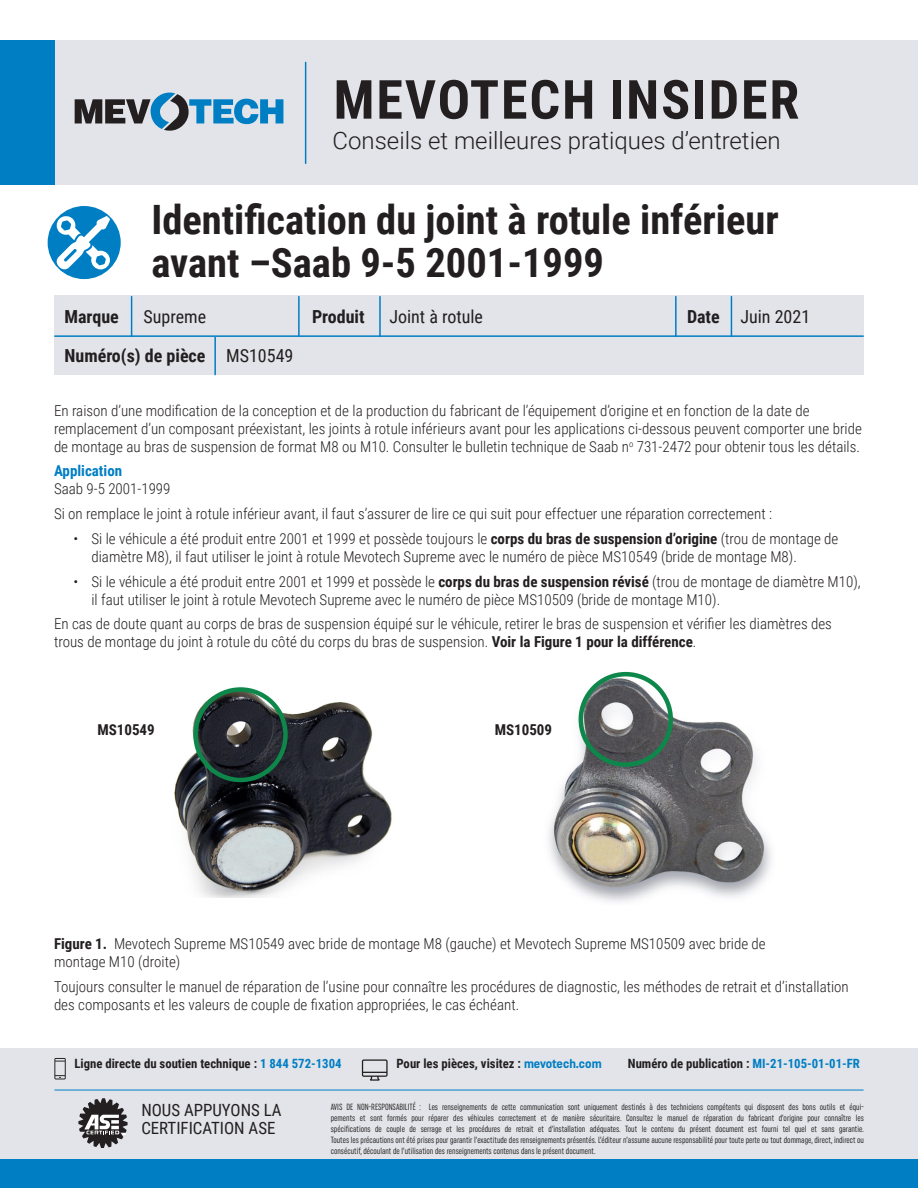
<style>
.page{position:relative;width:918px;height:1188px;background:#fff}
.page>*{position:absolute;margin:0;border:0;box-sizing:border-box;transform-origin:0 0}
.t1{font:700 54px "Roboto Condensed";letter-spacing:.035em;color:#231f20}
.t2{font:700 40.5px/43.5px "Roboto Condensed";color:#231f20}
.t3{font:300 24px "Roboto";color:#231f20}
.t4{font:700 18px "Roboto Condensed";color:#231f20}
.t5{font:18px "Roboto Condensed";color:#231f20}
.t6{font:16.8px "Roboto Condensed";color:#231f20}
.Basic_Body{font:300 15px/18px "Roboto Condensed";color:#231f20}
.Basic_Body-2{font:700 15px "Roboto Condensed";color:#231f20}
.t7{font:700 12.75px "Roboto Condensed";color:#231f20}
.t8{font:extra-condensed 9px/10.8px "Uniform";color:#231f20;text-align:justify}
.s1{font-weight:700}
.s2{font-weight:400}
.s3{font-weight:700;color:#007ec4}
.s4{color:#007ec4}
.s5{font-family:"Uniform Condensed";color:#007ec4}
</style>
<div class="page">
<div style="left:54px;top:296px;width:810px;height:79px;background:#e2e4e9"></div>
<hr style="left:298px;top:297px;width:2px;height:39px;background:#007ec4">
<hr style="left:675px;top:297px;width:2px;height:39px;background:#007ec4">
<hr style="left:379px;top:297px;width:2px;height:39px;background:#007ec4">
<hr style="left:731px;top:297px;width:1px;height:39px;background:#007ec4">
<hr style="left:131px;top:297px;width:1px;height:39px;background:#007ec4">
<hr style="left:55px;top:335px;width:808px;height:2px;background:#007ec4">
<hr style="left:214px;top:337px;width:2px;height:38px;background:#007ec4">
<div style="left:0;top:1049px;width:918px;height:139px;background:#e2e4e9"></div>
<div style="left:0;top:1160px;width:918px;height:28px;background:#007ec4"></div>
<svg style="left:78px;top:1098px;width:50px;height:50px"></svg>
<svg style="left:54px;top:1058px;width:12px;height:21px"></svg>
<svg style="left:362px;top:1059px;width:26px;height:22px"></svg>
<hr style="left:55px;top:1090px;width:808px;height:1px;background:#007ec4">
<div style="left:45px;top:40px;width:873px;height:145px;background:#e2e4e9"></div>
<div style="left:0;top:40px;width:54px;height:145px;background:#007ec4"></div>
<svg style="left:75px;top:93px;width:208px;height:38px"></svg>
<hr style="left:305px;top:62px;width:1px;height:101px;background:#007ec4">
<div style="left:48px;top:206px;width:73px;height:73px;background:#007ec4;border-radius:50%"></div>
<svg style="left:56px;top:215px;width:54px;height:54px"></svg>
<img style="left:174px;top:687px;width:218px;height:211px">
<img style="left:548px;top:671px;width:224px;height:231px">
<div style="left:579px;top:672px;width:94px;height:95px;border:4px solid #0e874a;border-radius:50%"></div>
<div style="left:193px;top:687px;width:95px;height:95px;border:4px solid #0e874a;border-radius:50%"></div>
<p class="t1" style="left:334px;top:62px;width:467px">MEVOTECH INSIDER</p>
<p class="t3" style="left:333px;top:123px;width:450px">Conseils et meilleures pratiques d’entretien</p>
<p class="t2" style="left:151px;top:196px;width:629px">Identification du joint à rotule inférieur avant –Saab 9-5 2001-1999</p>
<p class="t4" style="left:64px;top:304px;width:56px">Marque</p>
<p class="t5" style="left:144px;top:304px;width:64px">Supreme</p>
<p class="t4" style="left:312px;top:304px;width:54px">Produit</p>
<p class="t5" style="left:389px;top:304px;width:95px">Joint à rotule</p>
<p class="t5" style="left:687px;top:304px;width:125px"><span class="s1">Date</span> Juin 2021</p>
<p class="t4" style="left:64px;top:343px;width:231px">Numéro(s) de pièce <span class="s2">MS10549</span></p>
<p class="Basic_Body" style="left:54px;top:401px;width:809px">En raison d’une modification de la conception et de la production du fabricant de l’équipement d’origine et en fonction de la date de remplacement d’un composant préexistant, les joints à rotule inférieurs avant pour les applications ci-dessous peuvent comporter une bride de montage au bras de suspension de format M8 ou M10. Consulter le bulletin technique de Saab n<sup>o</sup> 731-2472 pour obtenir tous les détails.</p>
<p class="Basic_Body" style="left:54px;top:462px;width:118px"><span class="s3">Application<br></span>Saab 9-5 2001-1999</p>
<p class="Basic_Body" style="left:54px;top:504px;width:720px">Si on remplace le joint à rotule inférieur avant, il faut s’assurer de lire ce qui suit pour effectuer une réparation correctement :</p>
<p class="Basic_Body" style="left:92px;top:529px;width:749px;text-indent:-18px">• Si le véhicule a été produit entre 2001 et 1999 et possède toujours le <span class="s1">corps du bras de suspension d’origine</span> (trou de montage de diamètre M8), il faut utiliser le joint à rotule Mevotech Supreme avec le numéro de pièce MS10549 (bride de montage M8).</p>
<p class="Basic_Body" style="left:92px;top:572px;width:771px;text-indent:-18px">• Si le véhicule a été produit entre 2001 et 1999 et possède le <span class="s1">corps du bras de suspension révisé</span> (trou de montage de diamètre M10), il faut utiliser le joint à rotule Mevotech Supreme avec le numéro de pièce MS10509 (bride de montage M10).</p>
<p class="Basic_Body" style="left:54px;top:615px;width:780px">En cas de doute quant au corps de bras de suspension équipé sur le véhicule, retirer le bras de suspension et vérifier les diamètres des trous de montage du joint à rotule du côté du corps du bras de suspension. <span class="s1">Voir la Figure 1 pour la différence</span>.</p>
<p class="Basic_Body-2" style="left:97px;top:719px;width:59px">MS10549</p>
<p class="Basic_Body-2" style="left:495px;top:719px;width:59px">MS10509</p>
<p class="Basic_Body" style="left:54px;top:934px;width:713px"><span class="s1">Figure 1.</span> Mevotech Supreme MS10549 avec bride de montage M8 (gauche) et Mevotech Supreme MS10509 avec bride de montage M10 (droite)</p>
<p class="Basic_Body" style="left:54px;top:977px;width:796px">Toujours consulter le manuel de réparation de l’usine pour connaître les procédures de diagnostic, les méthodes de retrait et d’installation des composants et les valeurs de couple de fixation appropriées, le cas échéant.</p>
<p class="t7" style="left:74px;top:1055px;width:269px">Ligne directe du soutien technique : <span class="s4">1 844 572-1304</span></p>
<p class="t7" style="left:396px;top:1055px;width:207px">Pour les pièces, visitez : <span class="s5">mevotech.com</span></p>
<p class="t7" style="left:628px;top:1055px;width:234px">Numéro de publication : <span class="s4">MI-21-105-01-01-FR</span></p>
<p class="t6" style="left:141px;top:1098px;width:142px">NOUS APPUYONS LA</p>
<p class="t6" style="left:141px;top:1116px;width:136px">CERTIFICATION ASE</p>
<p class="t8" style="left:331px;top:1102px;width:535px">AVIS DE NON-RESPONSABILITÉ : Les renseignements de cette communication sont uniquement destinés à des techniciens compétents qui disposent des bons outils et équi&shy;pements et sont formés pour réparer des véhicules correctement et de manière sécuritaire. Consultez le manuel de réparation du fabricant d’origine pour connaître les spécifications de couple de serrage et les procédures de retrait et d’installation adéquates. Tout le contenu du présent document est fourni tel quel et sans garantie.<br>Toutes les précautions ont été prises pour garantir l’exactitude des renseignements présentés. L’éditeur n’assume aucune responsabilité pour toute perte ou tout dommage, direct, indirect ou consécutif, découlant de l’utilisation des renseignements contenus dans le présent document.</p>
</div>
